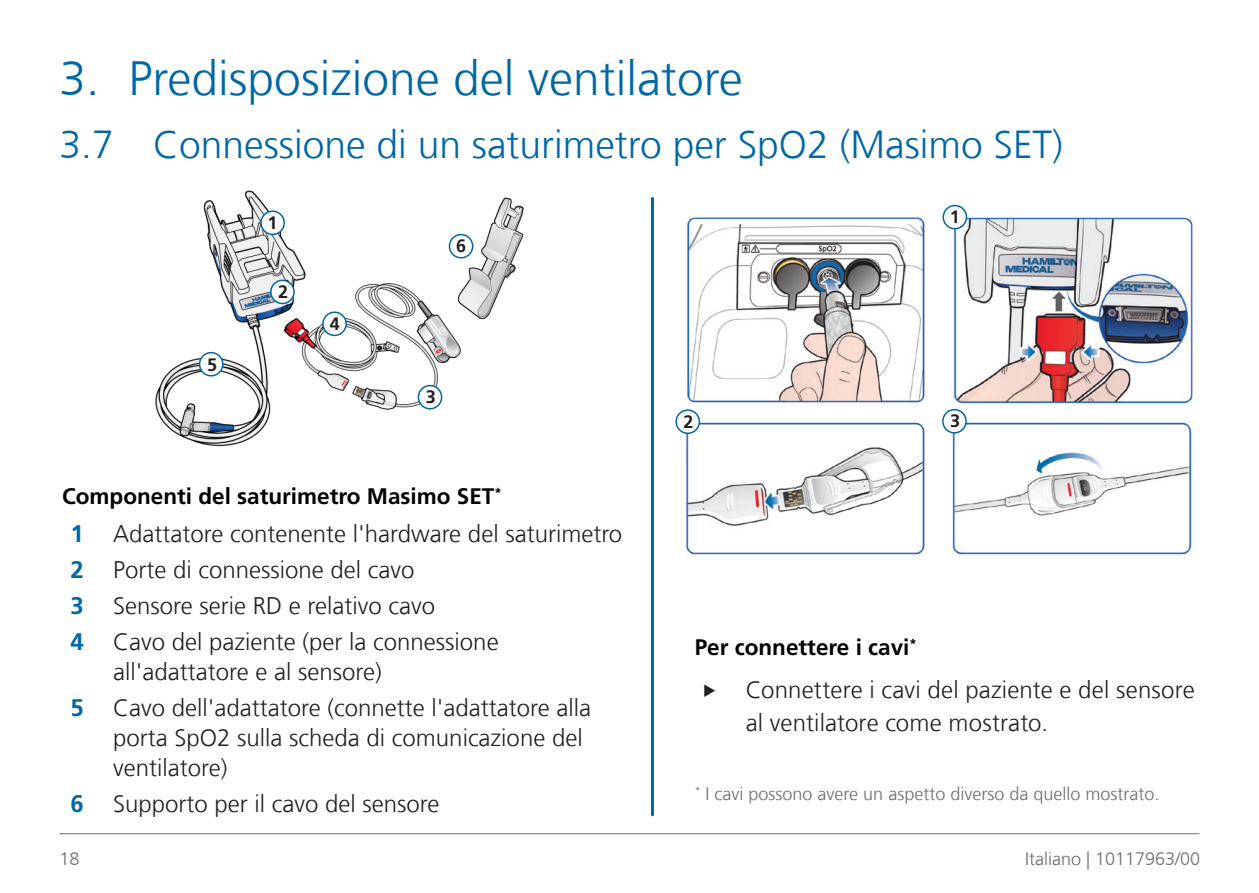
<style>
.page{position:relative;width:1259px;height:893px;background:#fff}
.page>*{position:absolute;margin:0;border:0;box-sizing:border-box;transform-origin:0 0}
.Headline_index{font:300 48px "Frutiger LT Com";color:#0067a5}
.HeadlineLv2{font:300 39px "Frutiger LT Com";color:#0067a5}
.t1{font:300 24px/30px "Frutiger LT Com";color:#231f20}
.Proc_Intro{font:700 22.5px "Frutiger LT Com";color:#000}
.Footnote{font:300 18px "Frutiger LT Com";color:#6c6d70}
.CalloutBold{font:700 18px "Frutiger LT Com";color:#231f20}
.s1{font-family:"Frutiger LT Std";font-weight:700;color:#0067a5}
</style>
<div class="page">
<hr style="left:60px;top:833px;width:1139px;height:1px;background:#6c6d70">
<img style="left:676px;top:207px;width:517px;height:348px">
<div style="left:943px;top:206px;width:23px;height:23px;background:#fff;border-radius:50%"></div>
<div style="left:942px;top:205px;width:25px;height:24px;border:2px solid #0067a5;border-radius:50%"></div>
<div style="left:676px;top:410px;width:23px;height:23px;background:#fff;border-radius:50%"></div>
<div style="left:675px;top:409px;width:25px;height:25px;border:2px solid #0067a5;border-radius:50%"></div>
<div style="left:943px;top:410px;width:23px;height:23px;background:#fff;border-radius:50%"></div>
<div style="left:942px;top:409px;width:24px;height:25px;border:2px solid #0067a5;border-radius:50%"></div>
<hr style="left:651px;top:198px;width:3px;height:617px;background:#0067a5">
<img style="left:155px;top:190px;width:369px;height:257px">
<div style="left:261px;top:211px;width:23px;height:23px;background:#fff;border-radius:50%"></div>
<div style="left:260px;top:210px;width:25px;height:25px;border:2px solid #0067a5;border-radius:50%"></div>
<div style="left:271px;top:280px;width:23px;height:23px;background:#fff;border-radius:50%"></div>
<div style="left:270px;top:280px;width:25px;height:24px;border:2px solid #0067a5;border-radius:50%"></div>
<div style="left:418px;top:386px;width:23px;height:23px;background:#fff;border-radius:50%"></div>
<div style="left:418px;top:385px;width:24px;height:24px;border:2px solid #0067a5;border-radius:50%"></div>
<div style="left:323px;top:312px;width:23px;height:23px;background:#fff;border-radius:50%"></div>
<div style="left:322px;top:311px;width:25px;height:25px;border:2px solid #0067a5;border-radius:50%"></div>
<div style="left:200px;top:353px;width:23px;height:23px;background:#fff;border-radius:50%"></div>
<div style="left:199px;top:352px;width:24px;height:25px;border:2px solid #0067a5;border-radius:50%"></div>
<div style="left:449px;top:235px;width:23px;height:23px;background:#fff;border-radius:50%"></div>
<div style="left:449px;top:234px;width:24px;height:25px;border:2px solid #0067a5;border-radius:50%"></div>
<p class="Headline_index" style="left:60px;top:49px;width:685px">3. Predisposizione del ventilatore</p>
<p class="HeadlineLv2" style="left:60px;top:121px;width:1005px">3.7 Connessione di un saturimetro per SpO2 (Masimo SET)</p>
<p class="CalloutBold" style="left:207px;top:353px;width:12px">5</p>
<p class="CalloutBold" style="left:268px;top:211px;width:12px">1</p>
<p class="CalloutBold" style="left:278px;top:281px;width:12px">2</p>
<p class="CalloutBold" style="left:330px;top:312px;width:12px">4</p>
<p class="CalloutBold" style="left:456px;top:235px;width:12px">6</p>
<p class="CalloutBold" style="left:426px;top:386px;width:12px">3</p>
<p class="CalloutBold" style="left:950px;top:206px;width:12px">1</p>
<p class="CalloutBold" style="left:683px;top:410px;width:12px">2</p>
<p class="CalloutBold" style="left:950px;top:410px;width:12px">3</p>
<p class="Proc_Intro" style="left:62px;top:483px;width:441px">Componenti del saturimetro Masimo SET<sup>*</sup></p>
<p class="t1" style="left:71px;top:518px;width:553px"><span class="s1">1</span> Adattatore contenente l'hardware del saturimetro</p>
<p class="t1" style="left:71px;top:554px;width:345px"><span class="s1">2</span> Porte di connessione del cavo</p>
<p class="t1" style="left:71px;top:590px;width:366px"><span class="s1">3</span> Sensore serie RD e relativo cavo</p>
<p class="t1" style="left:113px;top:626px;width:387px;text-indent:-43px"><span class="s1">4</span> Cavo del paziente (per la connessione all'adattatore e al sensore)</p>
<p class="t1" style="left:113px;top:692px;width:479px;text-indent:-43px"><span class="s1">5</span> Cavo dell'adattatore (connette l'adattatore alla porta SpO2 sulla scheda di comunicazione del ventilatore)</p>
<p class="t1" style="left:71px;top:788px;width:370px"><span class="s1">6</span> Supporto per il cavo del sensore</p>
<p class="Footnote" style="left:694px;top:783px;width:466px"><sup>*</sup> I cavi possono avere un aspetto diverso da quello mostrato.</p>
<p class="Proc_Intro" style="left:694px;top:634px;width:223px">Per connettere i cavi<sup>*</sup></p>
<p class="t1" style="left:746px;top:673px;width:450px;line-height:33px">Connettere i cavi del paziente e del sensore al ventilatore come mostrato.</p>
<p class="Footnote" style="left:60px;top:848px;width:22px">18</p>
<p class="Footnote" style="left:1025px;top:847px;width:177px">Italiano | 10117963/00</p>
</div>
